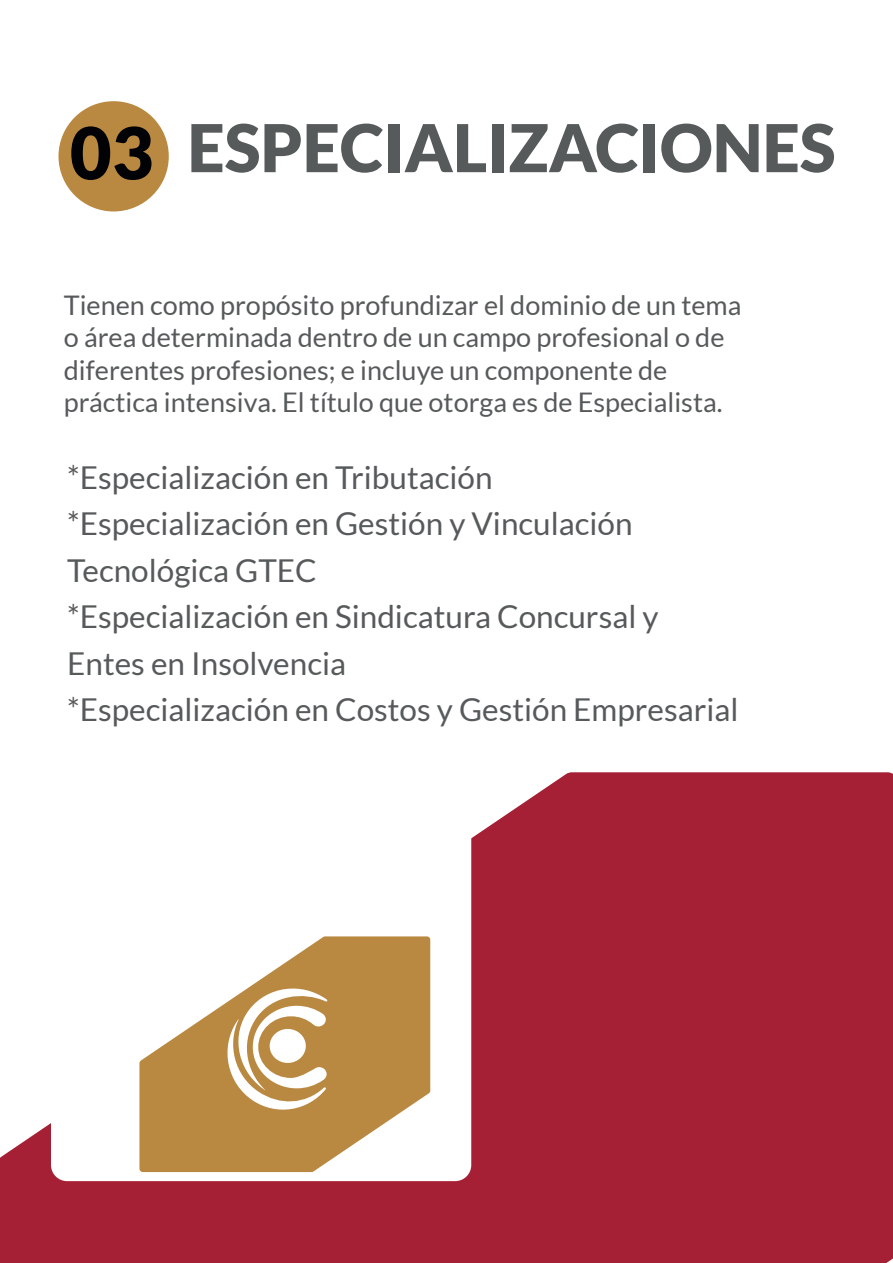
<style>
.page{position:relative;width:893px;height:1263px;background:#fff}
.page>*{position:absolute;margin:0;border:0;box-sizing:border-box;transform-origin:0 0}
.t1{font:900 66px "Lato";color:#575a5b}
.t2{font:31.5px/46.5px "Lato";color:#575a5b}
.t3{font:27px/32.4px "Lato";color:#575a5b}
.s1{font-size:72px;color:#010205}
</style>
<div class="page">
<svg style="left:0;top:772px;width:893px;height:491px;background:#ad3347"></svg>
<div style="left:51px;top:657px;width:420px;height:524px;background:#fff;border-radius:16px"></div>
<svg style="left:139px;top:936px;width:291px;height:236px;fill:#ba8941"></svg>
<svg style="left:220px;top:981px;width:108px;height:135px"></svg>
<div style="left:58px;top:101px;width:111px;height:110px;background:#ba8941;border-radius:50%"></div>
<h1 class="t1" style="left:70px;top:109px;width:767px"><span class="s1">03</span> ESPECIALIZACIONES</h1>
<p class="t3" style="left:64px;top:289px;width:679px">Tienen como propósito profundizar el dominio de un tema o área determinada dentro de un campo profesional o de diferentes profesiones; e incluye un componente de práctica intensiva. El título que otorga es de Especialista.</p>
<p class="t2" style="left:67px;top:454px;width:673px">*Especialización en Tributación<br>*Especialización en Gestión y Vinculación Tecnológica GTEC<br>*Especialización en Sindicatura Concursal y Entes en Insolvencia<br>*Especialización en Costos y Gestión Empresarial</p>
</div>
